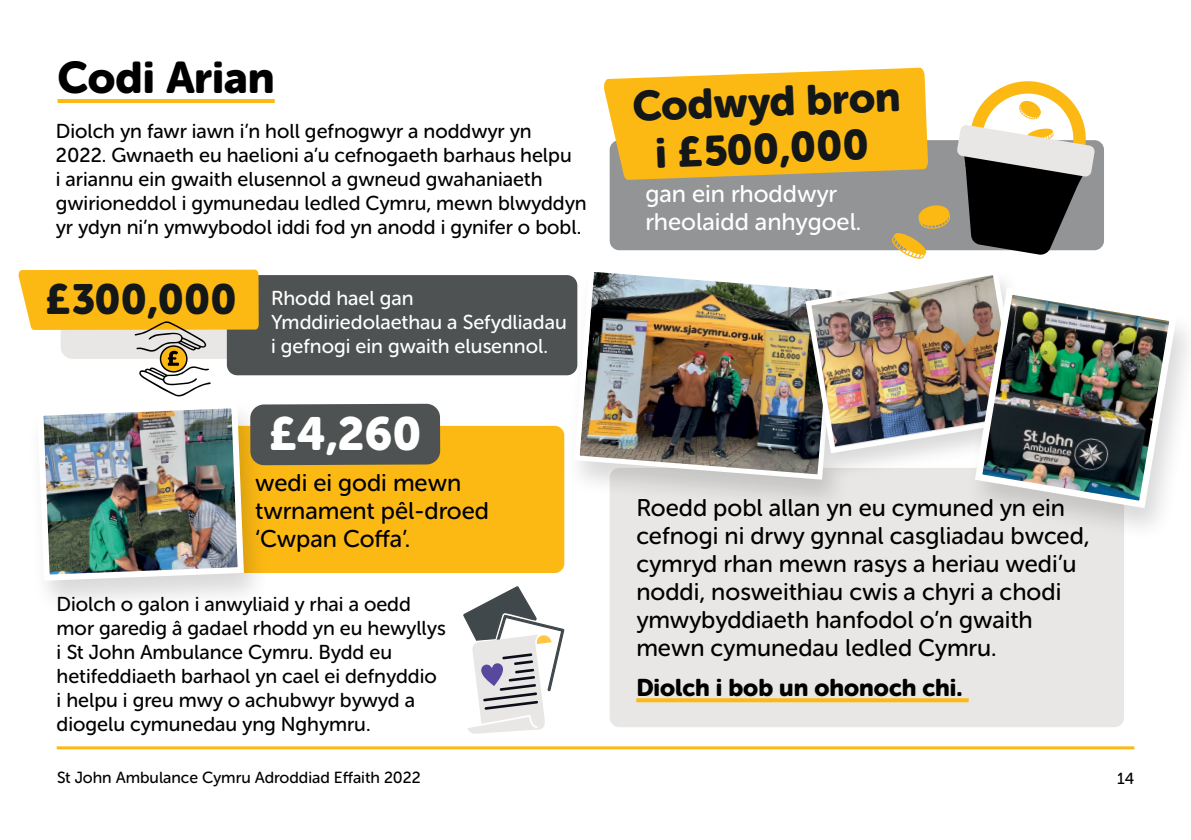
<style>
.page{position:relative;width:1191px;height:840px;background:#fff}
.page>*{position:absolute;margin:0;border:0;box-sizing:border-box;transform-origin:0 0}
.t1{font:46.2px "Museo Sans Rounded 900";color:#fff}
.t2{font:44px "Museo Sans Rounded 900";color:#000}
.t3{font:41.8px/47.2px "Museo Sans Rounded 900";letter-spacing:-.005em;color:#131717;text-align:center}
.t4{font:24px/28px "Museo Sans Rounded 500";color:#000}
.t5{font:24px/28px "Museo Sans Rounded 500";color:#fff}
.t6{font:24px "Museo Sans Rounded 900";color:#000}
.t7{font:20px/24px "Museo Sans Rounded 500";color:#000}
.t8{font:20px/24px "Museo Sans Rounded 500";color:#fff}
.t9{font:16px "Museo Sans Rounded 500";color:#000}
</style>
<div class="page">
<hr style="left:57px;top:746px;width:1077px;height:3px;background:#fdb913">
<div style="left:227px;top:275px;width:350px;height:100px;background:#4f5252;border-radius:10px"></div>
<div style="left:96px;top:425px;width:468px;height:147px;background:#fdb913;border-radius:10px"></div>
<div style="left:26px;top:398px;width:244px;height:217px;background:#000;opacity:.15"></div>
<svg style="left:463px;top:586px;width:101px;height:147px"></svg>
<img style="left:18px;top:269px;width:422px;height:314px">
<hr style="left:58px;top:99px;width:217px;height:4px;background:#fdb913">
<div style="left:609px;top:140px;width:495px;height:110px;background:#929495;border-radius:10px"></div>
<svg style="left:604px;top:68px;width:324px;height:112px;background:#f7bc2b"></svg>
<svg style="left:956px;top:81px;width:139px;height:174px"></svg>
<svg style="left:890px;top:205px;width:60px;height:54px"></svg>
<div style="left:609px;top:467px;width:515px;height:259px;background:#e8e7e5;border-radius:10px"></div>
<svg style="left:636px;top:698px;width:332px;height:3px"></svg>
<div style="left:563px;top:264px;width:300px;height:250px;background:#000;opacity:.15"></div>
<img style="left:571px;top:264px;width:269px;height:218px">
<div style="left:797px;top:267px;width:247px;height:214px;background:#000;opacity:.15"></div>
<img style="left:802px;top:266px;width:223px;height:190px">
<div style="left:964px;top:284px;width:227px;height:259px;background:#000;opacity:.15"></div>
<img style="left:971px;top:283px;width:209px;height:228px">
<h2 class="t2" style="left:58px;top:53px;width:219px">Codi Arian</h2>
<p class="t7" style="left:56px;top:119px;width:532px">Diolch yn fawr iawn i’n holl gefnogwyr a noddwyr yn 2022. Gwnaeth eu haelioni a’u cefnogaeth barhaus helpu<br>i ariannu ein gwaith elusennol a gwneud gwahaniaeth gwirioneddol i gymunedau ledled Cymru, mewn blwyddyn yr ydyn ni’n ymwybodol iddi fod yn anodd i gynifer o bobl.</p>
<h3 class="t3" style="left:45px;top:276px;width:193px">£300,000</h3>
<p class="t8" style="left:271px;top:286px;width:297px">Rhodd hael gan<br>Ymddiriedolaethau a Sefydliadau i gefnogi ein gwaith elusennol.</p>
<h1 class="t1" style="left:269px;top:408px;width:154px">£4,260</h1>
<p class="t4" style="left:255px;top:468px;width:235px">wedi ei godi mewn twrnament pêl-droed ‘Cwpan Coffa’.</p>
<p class="t7" style="left:57px;top:591px;width:390px">Diolch o galon i anwyliaid y rhai a oedd mor garedig â gadael rhodd yn eu hewyllys i St John Ambulance Cymru. Bydd eu hetifeddiaeth barhaol yn cael ei defnyddio i helpu i greu mwy o achubwyr bywyd a diogelu cymunedau yng Nghymru.</p>
<h3 class="t3" style="left:632px;top:83px;width:270px;rotate:-2deg">Codwyd bron i £500,000</h3>
<p class="t5" style="left:645px;top:179px;width:217px">gan ein rhoddwyr rheolaidd anhygoel.</p>
<p class="t4" style="left:636px;top:493px;width:455px">Roedd pobl allan yn eu cymuned yn ein cefnogi ni drwy gynnal casgliadau bwced, cymryd rhan mewn rasys a heriau wedi’u noddi, nosweithiau cwis a chyri a chodi ymwybyddiaeth hanfodol o’n gwaith mewn cymunedau ledled Cymru.</p>
<p class="t6" style="left:636px;top:673px;width:327px">Diolch i bob un ohonoch chi.</p>
<p class="t9" style="left:57px;top:768px;width:365px">St John Ambulance Cymru Adroddiad Effaith 2022</p>
<p class="t9" style="left:1117px;top:769px;width:19px">14</p>
</div>
